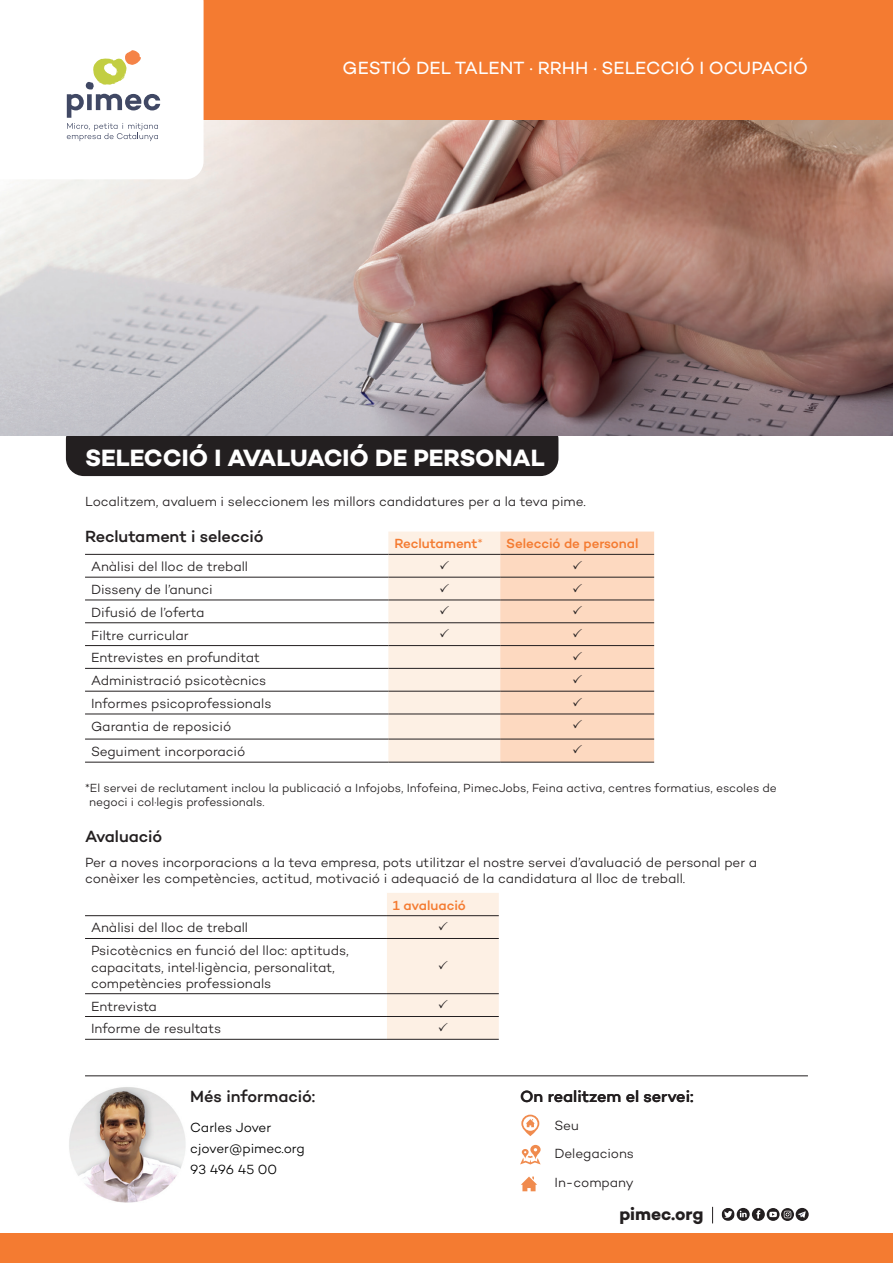
<style>
.page{position:relative;width:893px;height:1263px;background:#fff}
.page>*{position:absolute;margin:0;border:0;box-sizing:border-box;transform-origin:0 0}
.t1{font:700 24px "Campton";color:#fff}
.t2{font:18px "Campton";color:#fff}
.t3{font:700 17.55px "Campton";letter-spacing:-.005em;color:#231f20}
.t4{font:500 16.5px "Campton";letter-spacing:-.005em;color:#231f20}
.t5{font:300 13.5px/22.8px "Campton";letter-spacing:-.01em;color:#231f20}
.t6{font:500 13.5px "Campton";letter-spacing:-.005em;color:#f47b31}
.t7{font:300 13.5px/21px "Campton";letter-spacing:-.01em;color:#000}
.t8{font:300 12px/14.4px "Campton";letter-spacing:-.005em;color:#231f20}
.s1{font-weight:300}
</style>
<div class="page">
<div style="left:66px;top:421px;width:492px;height:55px;background:#231f20;border-radius:18px"></div>
<img style="left:0;top:119px;width:893px;height:316px">
<hr style="left:85px;top:554px;width:303px;height:1px;background:#231f20">
<hr style="left:85px;top:577px;width:303px;height:1px;background:#231f20">
<hr style="left:85px;top:600px;width:303px;height:1px;background:#231f20">
<hr style="left:85px;top:622px;width:303px;height:1px;background:#231f20">
<hr style="left:85px;top:645px;width:303px;height:1px;background:#231f20">
<hr style="left:85px;top:668px;width:303px;height:1px;background:#231f20">
<hr style="left:85px;top:691px;width:303px;height:1px;background:#231f20">
<hr style="left:85px;top:714px;width:303px;height:1px;background:#231f20">
<hr style="left:85px;top:739px;width:303px;height:1px;background:#231f20">
<hr style="left:85px;top:762px;width:303px;height:1px;background:#231f20">
<hr style="left:388px;top:762px;width:112px;height:1px;background:#231f20">
<hr style="left:500px;top:762px;width:154px;height:1px;background:#231f20">
<hr style="left:85px;top:915px;width:302px;height:1px;background:#231f20">
<hr style="left:85px;top:938px;width:302px;height:1px;background:#231f20">
<hr style="left:85px;top:993px;width:302px;height:1px;background:#231f20">
<hr style="left:85px;top:1016px;width:302px;height:1px;background:#231f20">
<hr style="left:85px;top:1039px;width:302px;height:1px;background:#231f20">
<hr style="left:387px;top:1039px;width:112px;height:1px;background:#231f20">
<div style="left:0;top:0;width:893px;height:119px;background:#f47b31"></div>
<svg style="left:0;top:0;width:204px;height:179px"></svg>
<div style="left:0;top:1233px;width:893px;height:30px;background:#f47b31"></div>
<svg style="left:712px;top:1207px;width:1px;height:16px"></svg>
<svg style="left:737px;top:1208px;width:13px;height:13px"></svg>
<svg style="left:752px;top:1208px;width:13px;height:13px"></svg>
<svg style="left:722px;top:1208px;width:25px;height:13px"></svg>
<svg style="left:756px;top:1210px;width:4px;height:8px"></svg>
<svg style="left:767px;top:1208px;width:42px;height:13px"></svg>
<hr style="left:85px;top:1075px;width:723px;height:1px;background:#231f20">
<svg style="left:520px;top:1145px;width:21px;height:19px"></svg>
<svg style="left:521px;top:1114px;width:18px;height:22px"></svg>
<svg style="left:521px;top:1176px;width:16px;height:15px"></svg>
<img style="left:69px;top:1087px;width:117px;height:116px">
<svg style="left:388px;top:531px;width:266px;height:231px;background:#f4dac8"></svg>
<div style="left:387px;top:893px;width:112px;height:146px;background:#fdf0e4"></div>
<h2 class="t2" style="left:343px;top:57px;width:467px">GESTIÓ DEL TALENT · RRHH · SELECCIÓ I OCUPACIÓ</h2>
<h1 class="t1" style="left:85px;top:442px;width:461px">SELECCIÓ I AVALUACIÓ DE PERSONAL</h1>
<p class="t5" style="left:85px;top:490px;width:502px">Localitzem, avaluem i seleccionem les millors candidatures per a la teva pime.</p>
<p class="t4" style="left:85px;top:526px;width:180px">Reclutament i selecció</p>
<p class="t6" style="left:394px;top:535px;width:90px">Reclutament<span class="s1">*</span></p>
<p class="t6" style="left:506px;top:535px;width:134px">Selecció de personal</p>
<p class="t5" style="left:91px;top:555px;width:182px">Anàlisi del lloc de treball<br>Disseny de l’anunci<br>Difusió de l’oferta<br>Filtre curricular<br>Entrevistes en profunditat<br>Administració psicotècnics<br>Informes psicoprofessionals<br>Garantia de reposició</p>
<p class="t5" style="left:91px;top:740px;width:156px">Seguiment incorporació</p>
<p class="t8" style="left:89px;top:780px;width:689px;text-indent:-4px">*El servei de reclutament inclou la publicació a Infojobs, Infofeina, PimecJobs, Feina activa, centres formatius, escoles de negoci i col·legis professionals.</p>
<p class="t4" style="left:85px;top:826px;width:79px">Avaluació</p>
<p class="t5" style="left:85px;top:854px;width:674px;line-height:16.2px">Per a noves incorporacions a la teva empresa, pots utilitzar el nostre servei d’avaluació de personal per a conèixer les competències, actitud, motivació i adequació de la candidatura al lloc de treball.</p>
<p class="t5" style="left:91px;top:916px;width:259px">Anàlisi del lloc de treball<br>Psicotècnics en funció del lloc: aptituds,</p>
<p class="t5" style="left:91px;top:958px;width:245px;line-height:16.2px">capacitats, intel·ligència, personalitat, competències professionals</p>
<p class="t5" style="left:91px;top:994px;width:132px">Entrevista<br>Informe de resultats</p>
<p class="t4" style="left:190px;top:1086px;width:127px">Més informació:</p>
<p class="t7" style="left:190px;top:1116px;width:116px">Carles Jover cjover@pimec.org<br>93 496 45 00</p>
<p class="t6" style="left:393px;top:896px;width:74px">1 avaluació</p>
<p class="t4" style="left:520px;top:1086px;width:175px">On realitzem el servei:</p>
<p class="t5" style="left:554px;top:1110px;width:81px;line-height:28.5px">Seu<br>Delegacions<br>In-company</p>
<p class="t3" style="left:619px;top:1202px;width:86px">pimec.org</p>
</div>
